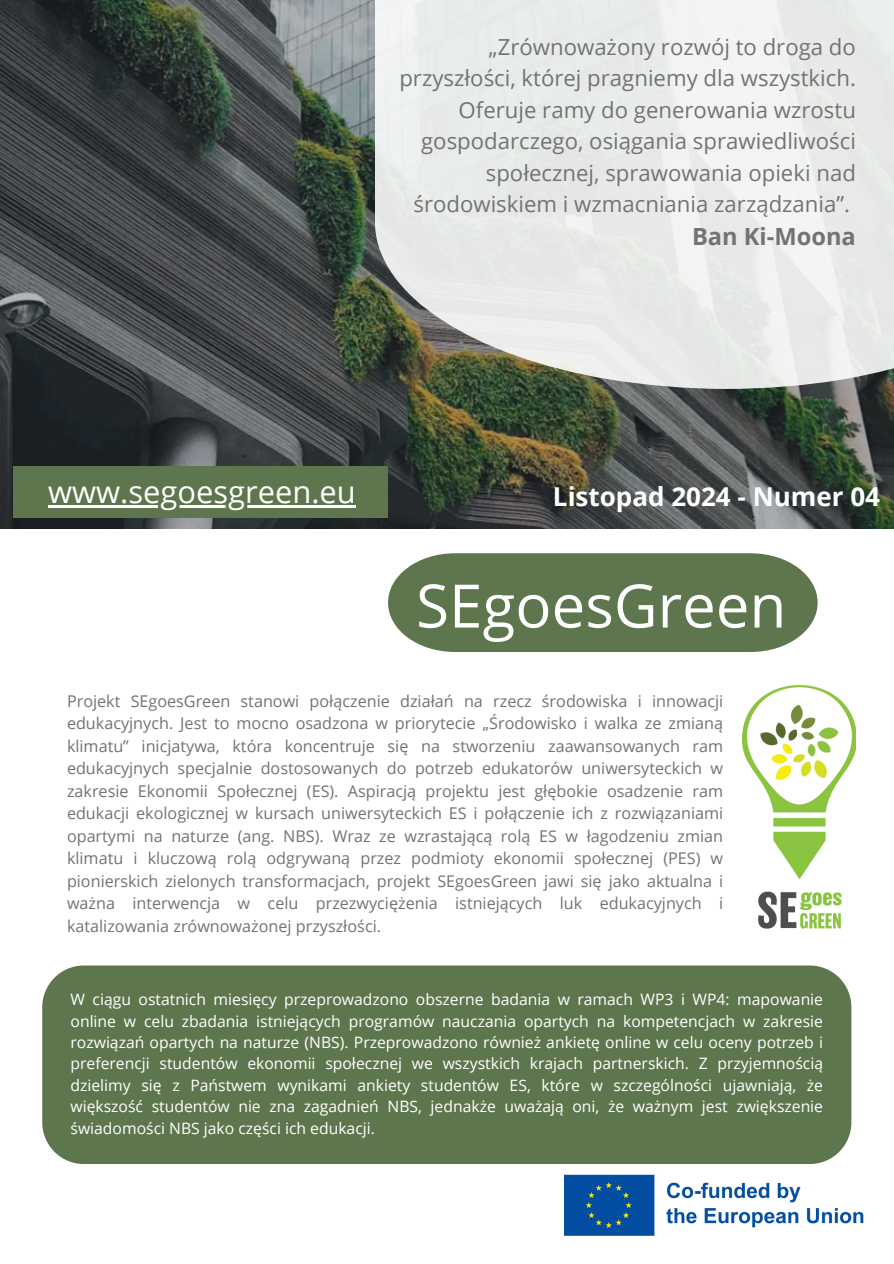
<style>
.page{position:relative;width:894px;height:1264px;background:#fff}
.page>*{position:absolute;margin:0;border:0;box-sizing:border-box;transform-origin:0 0}
.t1{font:60px "Open Sans";color:#fff}
.t2{font:30.9px "Open Sans";color:#fff}
.t3{font:700 25.95px "Open Sans";color:#fff}
.t4{font:700 23.7px "Open Sans";color:#737373}
.t5{font:22.2px/31.5px "Open Sans";color:#737373;text-align:right}
.t6{font:16.2px/22.5px "Open Sans";color:#737373;text-align:justify}
.t7{font:15.75px/21.3px "Open Sans";color:#fff;text-align:justify}
</style>
<div class="page">
<img style="left:0;top:0;width:893px;height:529px">
<img style="left:742px;top:685px;width:113px;height:244px">
<div style="left:14px;top:466px;width:374px;height:52px;background:#5e764e"></div>
<svg style="left:375px;top:0;width:518px;height:389px;fill:#e8eae9"></svg>
<img style="left:564px;top:1174px;width:300px;height:61px">
<svg style="left:388px;top:553px;width:429px;height:99px;background:#687f5a"></svg>
<hr style="left:48px;top:505px;width:308px;height:2px;background:#fff">
<div style="left:42px;top:965px;width:809px;height:198px;background:#5e764e"></div>
<h1 class="t5" style="left:399px;top:30px;width:458px">„Zrównoważony rozwój to droga do przyszłości, której pragniemy dla wszystkich.<br>Oferuje ramy do generowania wzrostu gospodarczego, osiągania sprawiedliwości społecznej, sprawowania opieki nad środowiskiem i wzmacniania zarządzania”.</h1>
<h1 class="t4" style="left:691px;top:220px;width:165px">Ban Ki-Moona</h1>
<h3 class="t2" style="left:48px;top:470px;width:309px">www.segoesgreen.eu</h3>
<h2 class="t3" style="left:553px;top:478px;width:328px">Listopad 2024 - Numer 04</h2>
<h4 class="t1" style="left:416px;top:563px;width:371px">SEgoesGreen</h4>
<p class="t6" style="left:67px;top:689px;width:657px">Projekt SEgoesGreen stanowi połączenie działań na rzecz środowiska i innowacji edukacyjnych. Jest to mocno osadzona w priorytecie „Środowisko i walka ze zmianą klimatu” inicjatywa, która koncentruje się na stworzeniu zaawansowanych ram edukacyjnych specjalnie dostosowanych do potrzeb edukatorów uniwersyteckich w zakresie Ekonomii Społecznej (ES). Aspiracją projektu jest głębokie osadzenie ram edukacji ekologicznej w kursach uniwersyteckich ES i połączenie ich z rozwiązaniami opartymi na naturze (ang. NBS). Wraz ze wzrastającą rolą ES w łagodzeniu zmian klimatu i kluczową rolą odgrywaną przez podmioty ekonomii społecznej (PES) w pionierskich zielonych transformacjach, projekt SEgoesGreen jawi się jako aktualna i ważna interwencja w celu przezwyciężenia istniejących luk edukacyjnych i katalizowania zrównoważonej przyszłości.</p>
<p class="t7" style="left:70px;top:988px;width:753px">W ciągu ostatnich miesięcy przeprowadzono obszerne badania w ramach WP3 i WP4: mapowanie online w celu zbadania istniejących programów nauczania opartych na kompetencjach w zakresie rozwiązań opartych na naturze (NBS). Przeprowadzono również ankietę online w celu oceny potrzeb i preferencji studentów ekonomii społecznej we wszystkich krajach partnerskich. Z przyjemnością dzielimy się z Państwem wynikami ankiety studentów ES, które w szczególności ujawniają, że większość studentów nie zna zagadnień NBS, jednakże uważają oni, że ważnym jest zwiększenie świadomości NBS jako części ich edukacji.</p>
</div>
